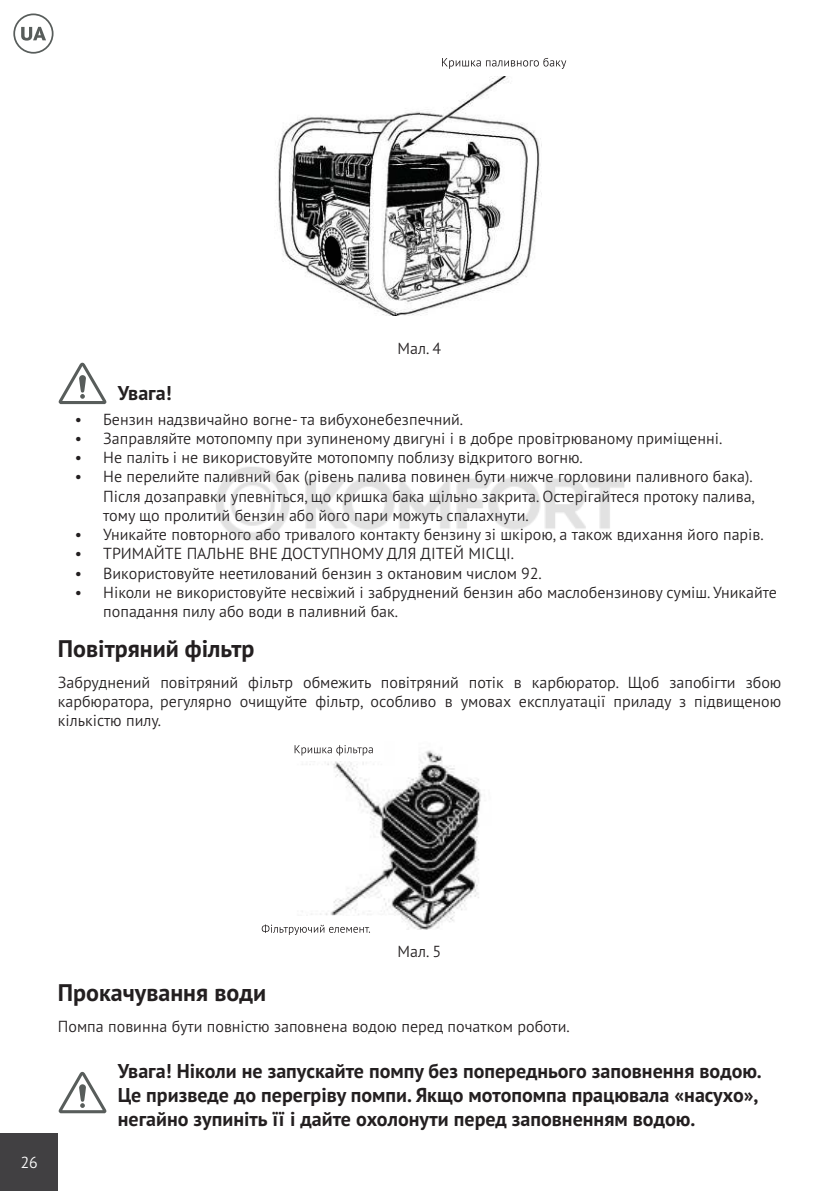
<style>
.page{position:relative;width:840px;height:1191px;background:#fff}
.page>*{position:absolute;margin:0;border:0;box-sizing:border-box;transform-origin:0 0}
.t1{font:700 24px "PT Sans Pro";color:#231f20}
.t2{font:700 20px/24px "PT Sans Pro";color:#231f20}
.t3{font:300 16px/19.2px "PT Sans Pro";color:#231f20}
.t4{font:300 16px "PT Sans Pro";color:#fff}
</style>
<div class="page">
<div style="left:0;top:1133px;width:58px;height:58px;background:#414042"></div>
<svg style="left:442px;top:58px;width:124px;height:11px"></svg>
<img style="left:275px;top:77px;width:266px;height:238px">
<svg style="left:322px;top:236px;width:20px;height:32px"></svg>
<img style="left:302px;top:750px;width:180px;height:179px">
<div style="left:285px;top:916px;width:115px;height:13px;background:#fff"></div>
<div style="left:268px;top:741px;width:115px;height:19px;background:#fff"></div>
<svg style="left:261px;top:924px;width:109px;height:11px"></svg>
<svg style="left:294px;top:745px;width:78px;height:10px"></svg>
<svg style="left:13px;top:14px;width:40px;height:40px"></svg>
<svg style="left:58px;top:363px;width:49px;height:41px"></svg>
<svg style="left:58px;top:1071px;width:49px;height:42px"></svg>
<img style="left:216px;top:467px;width:409px;height:73px">
<p class="t3" style="left:397px;top:339px;width:45px">Мал. 4</p>
<p class="t2" style="left:118px;top:383px;width:55px">Увага!</p>
<p class="t3" style="left:75px;top:409px;width:389px">• Бензин надзвичайно вогне- та вибухонебезпечний.</p>
<p class="t3" style="left:75px;top:428px;width:648px">• Заправляйте мотопомпу при зупиненому двигуні і в добре провітрюваному приміщенні.</p>
<p class="t3" style="left:75px;top:447px;width:509px">• Не паліть і не використовуйте мотопомпу поблизу відкритого вогню.</p>
<p class="t3" style="left:103px;top:467px;width:653px;text-indent:-28px">• Не перелийте паливний бак (рівень палива повинен бути нижче горловини паливного бака).<br>Після дозаправки упевніться, що кришка бака щільно закрита. Остерігайтеся протоку палива, тому що пролитий бензин або його пари можуть спалахнути.</p>
<p class="t3" style="left:75px;top:524px;width:690px">• Уникайте повторного або тривалого контакту бензину зі шкірою, а також вдихання його парів.</p>
<p class="t3" style="left:75px;top:543px;width:440px">• ТРИМАЙТЕ ПАЛЬНЕ ВНЕ ДОСТУПНОМУ ДЛЯ ДІТЕЙ МІСЦІ.</p>
<p class="t3" style="left:75px;top:563px;width:468px">• Використовуйте неетилований бензин з октановим числом 92.</p>
<p class="t3" style="left:103px;top:582px;width:675px;text-indent:-28px">• Ніколи не використовуйте несвіжий і забруднений бензин або маслобензинову суміш. Уникайте попадання пилу або води в паливний бак.</p>
<h1 class="t1" style="left:58px;top:636px;width:198px">Повітряний фільтр</h1>
<p class="t3" style="left:58px;top:673px;width:724px;text-align:justify">Забруднений повітряний фільтр обмежить повітряний потік в карбюратор. Щоб запобігти збою карбюратора, регулярно очищуйте фільтр, особливо в умовах експлуатації приладу з підвищеною кількістю пилу.</p>
<p class="t4" style="left:20px;top:1154px;width:19px">26</p>
<p class="t3" style="left:397px;top:941px;width:45px">Мал. 5</p>
<h1 class="t1" style="left:58px;top:980px;width:210px">Прокачування води</h1>
<p class="t3" style="left:58px;top:1016px;width:513px">Помпа повинна бути повністю заповнена водою перед початком роботи.</p>
<p class="t2" style="left:118px;top:1059px;width:645px">Увага! ніколи не запускайте помпу без попереднього заповнення водою. це призведе до перегріву помпи. якщо мотопомпа працювала «насухо», негайно зупиніть її і дайте охолонути перед заповненням водою.</p>
</div>
